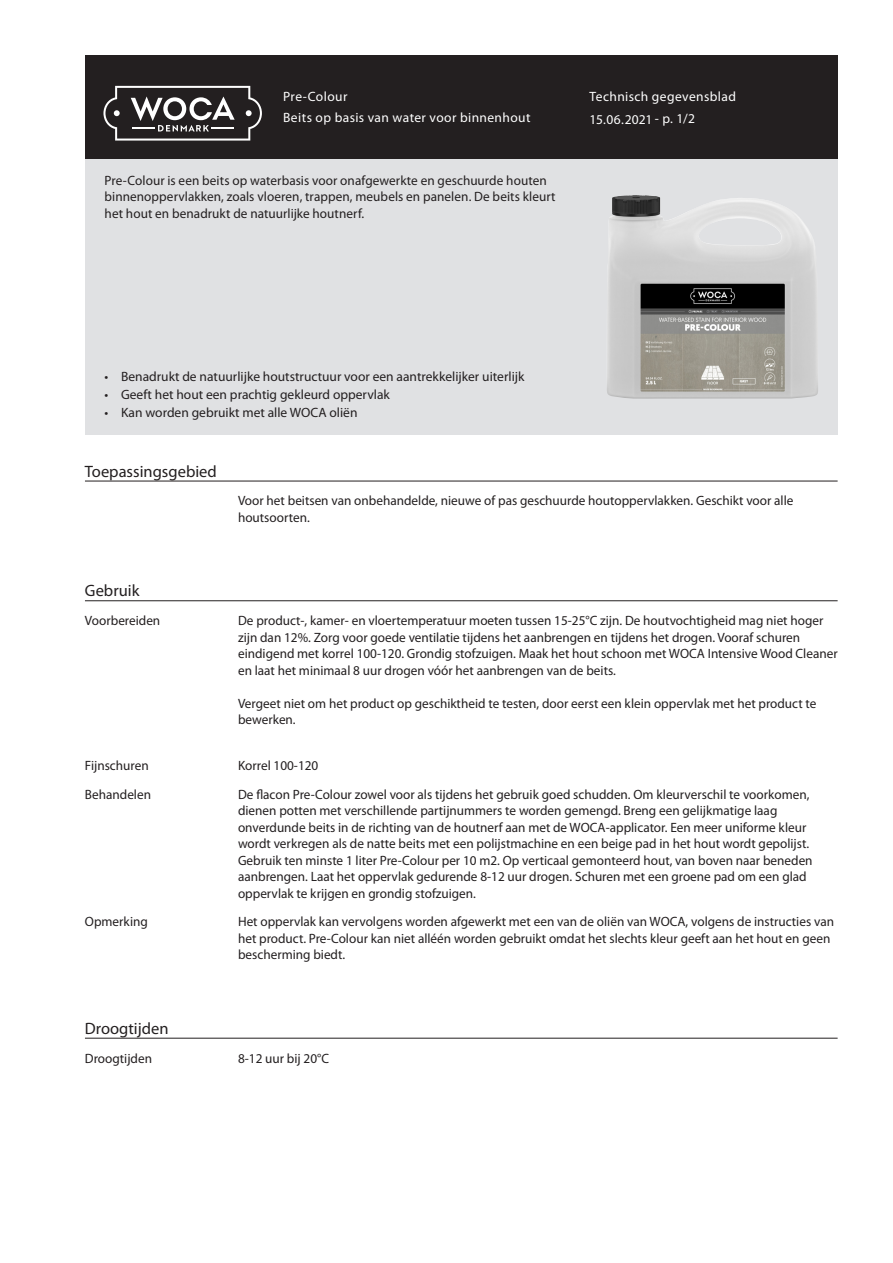
<style>
.page{position:relative;width:893px;height:1263px;background:#fff}
.page>*{position:absolute;margin:0;border:0;box-sizing:border-box;transform-origin:0 0}
.skyBodyHdn{font:16.5px "Geomanist";color:#231f20}
.skyBodyTxt{font:13.5px/16.5px "Geomanist";color:#231f20}
.skyRegularTxtBodytex{font:13.5px/16.5px "Geomanist";letter-spacing:.005em;color:#231f20}
.skyBulletBodytext{font:700 13.5px "Geomanist";color:#231f20}
.skyBodyCap{font:13.5px "Geomanist";color:#231f20}
.skyWhiteHdnBodytext{font:300 13.5px "Geomanist";letter-spacing:.025em;color:#fff}
.skyWhiteBoldHdnBodyt{font:700 13.5px "Geomanist";letter-spacing:.03em;color:#fff}
</style>
<div class="page">
<div style="left:85px;top:159px;width:753px;height:276px;background:#e0e1e3"></div>
<div style="left:85px;top:55px;width:753px;height:104px;background:#231f20"></div>
<hr style="left:85px;top:481px;width:753px;height:1px;background:#231f20">
<hr style="left:85px;top:600px;width:753px;height:1px;background:#231f20">
<hr style="left:85px;top:1038px;width:753px;height:1px;background:#231f20">
<img style="left:607px;top:195px;width:211px;height:204px">
<svg style="left:103px;top:86px;width:159px;height:55px"></svg>
<p class="skyWhiteHdnBodytext" style="left:283px;top:88px;width:66px">Pre-Colour</p>
<p class="skyWhiteBoldHdnBodyt" style="left:283px;top:109px;width:249px">Beits op basis van water voor binnenhout</p>
<p class="skyRegularTxtBodytex" style="left:105px;top:172px;width:452px">Pre-Colour is een beits op waterbasis voor onafgewerkte en geschuurde houten binnenoppervlakken, zoals vloeren, trappen, meubels en panelen. De beits kleurt het hout en benadrukt de natuurlijke houtnerf.</p>
<p class="skyWhiteHdnBodytext" style="left:590px;top:88px;width:148px">Technisch gegevensblad</p>
<p class="skyWhiteHdnBodytext" style="left:590px;top:111px;width:107px">15.06.2021- p. 1/2</p>
<p class="skyBulletBodytext" style="left:105px;top:368px;width:421px">• Benadrukt de natuurlijke houtstructuur voor een aantrekkelijker uiterlijk</p>
<p class="skyBulletBodytext" style="left:105px;top:386px;width:287px">• Geeft het hout een prachtig gekleurd oppervlak</p>
<p class="skyBulletBodytext" style="left:105px;top:404px;width:254px">• Kan worden gebruikt met alle WOCA oliën</p>
<p class="skyBodyHdn" style="left:85px;top:461px;width:133px">Toepassingsgebied</p>
<p class="skyBodyTxt" style="left:238px;top:492px;width:557px">Voor het beitsen van onbehandelde, nieuwe of pas geschuurde houtoppervlakken. Geschikt voor alle houtsoorten.</p>
<p class="skyBodyHdn" style="left:85px;top:581px;width:56px">Gebruik</p>
<p class="skyBodyCap" style="left:85px;top:612px;width:77px">Voorbereiden</p>
<p class="skyBodyTxt" style="left:238px;top:612px;width:601px">De product-, kamer- en vloertemperatuur moeten tussen 15-25°C zijn. De houtvochtigheid mag niet hoger zijn dan 12%. Zorg voor goede ventilatie tijdens het aanbrengen en tijdens het drogen. Vooraf schuren eindigend met korrel 100-120. Grondig stofzuigen. Maak het hout schoon met WOCA Intensive Wood Cleaner en laat het minimaal 8 uur drogen vóór het aanbrengen van de beits.</p>
<p class="skyBodyTxt" style="left:238px;top:695px;width:580px">Vergeet niet om het product op geschiktheid te testen, door eerst een klein oppervlak met het product te bewerken.</p>
<p class="skyBodyCap" style="left:85px;top:757px;width:65px">Fijnschuren</p>
<p class="skyBodyTxt" style="left:238px;top:757px;width:82px">Korrel 100-120</p>
<p class="skyBodyCap" style="left:85px;top:786px;width:68px">Behandelen</p>
<p class="skyBodyTxt" style="left:238px;top:785px;width:576px">De flacon Pre-Colour zowel voor als tijdens het gebruik goed schudden. Om kleurverschil te voorkomen, dienen potten met verschillende partijnummers te worden gemengd. Breng een gelijkmatige laag onverdunde beits in de richting van de houtnerf aan met de WOCA-applicator. Een meer uniforme kleur wordt verkregen als de natte beits met een polijstmachine en een beige pad in het hout wordt gepolijst.<br>Gebruik ten minste 1 liter Pre-Colour per 10 m2. Op verticaal gemonteerd hout, van boven naar beneden aanbrengen. Laat het oppervlak gedurende 8-12 uur drogen. Schuren met een groene pad om een glad oppervlak te krijgen en grondig stofzuigen.</p>
<p class="skyBodyCap" style="left:85px;top:913px;width:64px">Opmerking</p>
<p class="skyBodyTxt" style="left:238px;top:913px;width:597px">Het oppervlak kan vervolgens worden afgewerkt met een van de oliën van WOCA, volgens de instructies van het product. Pre-Colour kan niet alléén worden gebruikt omdat het slechts kleur geeft aan het hout en geen bescherming biedt.</p>
<p class="skyBodyHdn" style="left:85px;top:1018px;width:85px">Droogtijden</p>
<p class="skyBodyCap" style="left:85px;top:1050px;width:69px">Droogtijden</p>
<p class="skyBodyTxt" style="left:238px;top:1050px;width:93px">8-12 uur bij 20°C</p>
</div>
